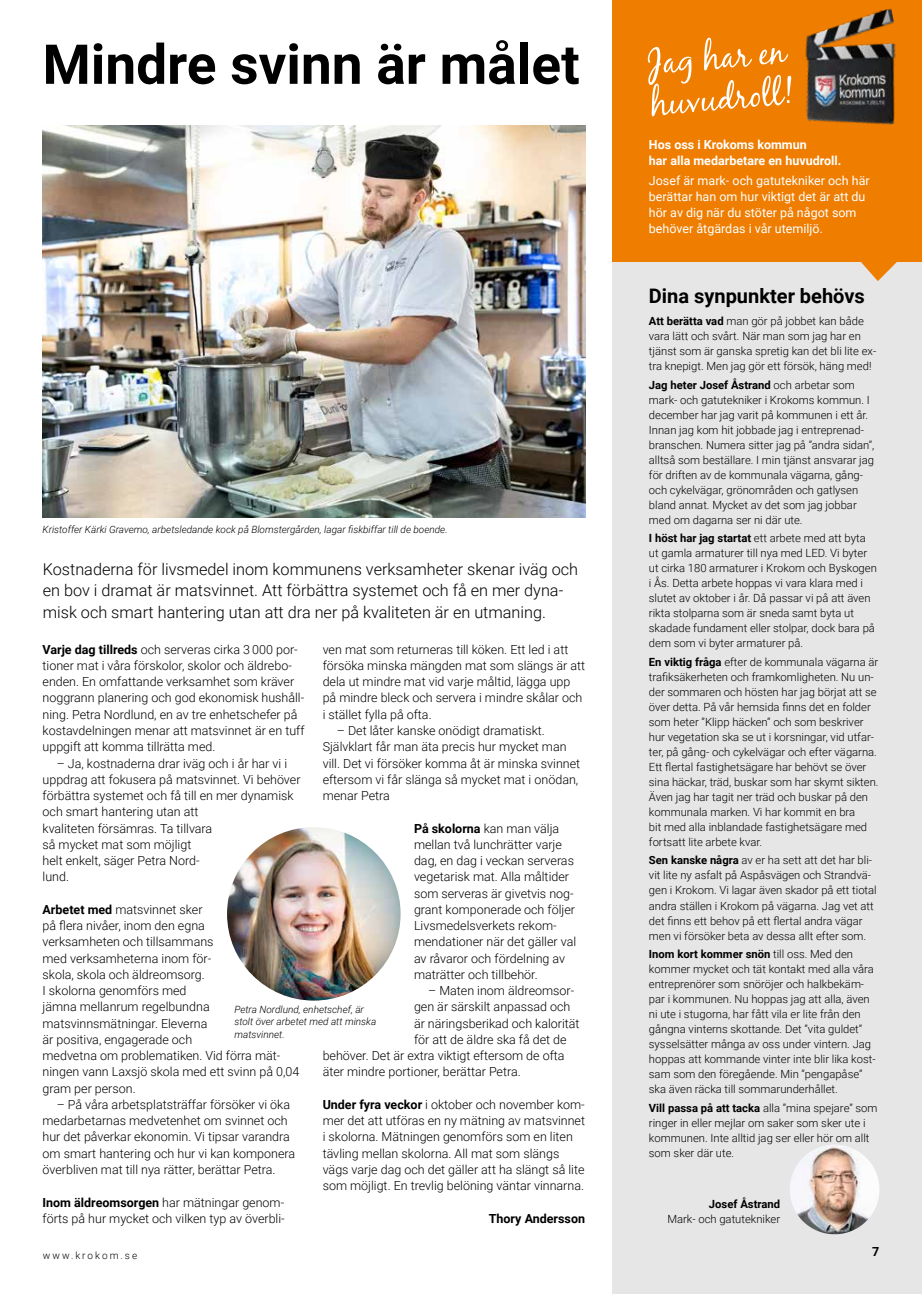
<style>
.page{position:relative;width:922px;height:1294px;background:#fff}
.page>*{position:absolute;margin:0;border:0;box-sizing:border-box;transform-origin:0 0}
.t1{font:700 55px "Roboto";color:#000}
.t2{font:700 20px "Roboto";color:#000}
.t3{font:300 16.25px/21.2px "Roboto";color:#000}
.t4{font:300 12.5px/16.2px "Roboto";color:#000}
.t5{font:12.5px/16.2px "Roboto";color:#fff}
.t6{font:700 12.5px/16.2px "Roboto";color:#fff}
.t7{font:700 12.5px "Roboto";color:#000}
.t8{font:300 11.25px/15px "Roboto";color:#000}
.t9{font:700 11.25px "Roboto";color:#000}
.t10{font:italic 300 10px/12.5px "Roboto";color:#000}
.t11{font:300 10px "Roboto";letter-spacing:.2em;color:#000}
.s1{font-weight:700}
</style>
<div class="page">
<div style="left:612px;top:0;width:309px;height:1293px;background:#e6e6e6"></div>
<img style="left:43px;top:125px;width:542px;height:392px">
<img style="left:789px;top:1144px;width:90px;height:90px;border-radius:44px">
<img style="left:227px;top:827px;width:173px;height:173px;border-radius:87px">
<div style="left:612px;top:0;width:309px;height:261px;background:#ef7d00"></div>
<svg style="left:647px;top:38px;width:142px;height:78px"></svg>
<img style="left:789px;top:9px;width:107px;height:116px">
<svg style="left:852px;top:261px;width:53px;height:20px"></svg>
<h1 class="t1" style="left:43px;top:26px;width:538px">Mindre svinn är målet</h1>
<p class="t10" style="left:43px;top:523px;width:406px">Kristoffer Kärki Gravemo, arbetsledande kock på Blomstergården, lagar fiskbiffar till de boende.</p>
<h3 class="t3" style="left:43px;top:558px;width:537px">Kostnaderna för livsmedel inom kommunens verksamheter skenar iväg och en bov i dramat är matsvinnet. Att förbättra systemet och få en mer dyna&shy;misk och smart hantering utan att dra ner på kvaliteten är en utmaning.</h3>
<p class="t4" style="left:322px;top:640px;width:264px">ven mat som returneras till köken. Ett led i att försöka minska mängden mat som slängs är att dela ut mindre mat vid varje måltid, lägga upp på mindre bleck och servera i mindre skålar och i stället fylla på ofta.</p>
<p class="t4" style="left:322px;top:722px;width:259px;text-indent:14px">– Det låter kanske onödigt dramatiskt.<br>Självklart får man äta precis hur mycket man vill. Det vi försöker komma åt är minska svinnet eftersom vi får slänga så mycket mat i onödan, menar Petra</p>
<p class="t4" style="left:414px;top:819px;width:164px"><span class="s1">På skolorna</span> kan man välja mellan två lunchrätter varje dag, en dag i veckan serveras vegetarisk mat. Alla måltider som serveras är givetvis nog&shy;grant komponerade och följer<br>Livsmedelsverkets rekom&shy;mendationer när det gäller val av råvaror och fördelning av maträtter och tillbehör.</p>
<p class="t4" style="left:428px;top:982px;width:148px">– Maten inom äldreomsor-</p>
<p class="t4" style="left:414px;top:998px;width:158px">gen är särskilt anpassad och</p>
<p class="t4" style="left:414px;top:1014px;width:167px">är näringsberikad och kalorität</p>
<p class="t4" style="left:414px;top:1030px;width:154px">för att de äldre ska få det de</p>
<p class="t4" style="left:322px;top:1047px;width:243px">behöver. Det är extra viktigt eftersom de ofta</p>
<p class="t4" style="left:322px;top:1063px;width:199px">äter mindre portioner, berättar Petra.</p>
<p class="t4" style="left:322px;top:1095px;width:264px"><span class="s1">Under fyra veckor</span> i oktober och november kom&shy;mer det att utföras en ny mätning av matsvinnet i skolorna. Mätningen genomförs som en liten tävling mellan skolorna. All mat som slängs vägs varje dag och det gäller att ha slängt så lite som möjligt. En trevlig belöning väntar vinnarna.</p>
<p class="t7" style="left:488px;top:1209px;width:98px">Thory Andersson</p>
<p class="t4" style="left:43px;top:640px;width:263px"><span class="s1">Varje dag tillreds</span> och serveras cirka 3 000 por&shy;tioner mat i våra förskolor, skolor och äldrebo&shy;enden. En omfattande verksamhet som kräver noggrann planering och god ekonomisk hushåll&shy;ning. Petra Nordlund, en av tre enhetschefer på kostavdelningen menar att matsvinnet är en tuff uppgift att komma tillrätta med.</p>
<p class="t4" style="left:43px;top:754px;width:259px;text-indent:14px">– Ja, kostnaderna drar iväg och i år har vi i uppdrag att fokusera på matsvinnet. Vi behöver förbättra systemet och få till en mer dynamisk och smart hantering utan att<br>kvaliteten försämras. Ta tillvara<br>så mycket mat som möjligt<br>helt enkelt, säger Petra Nord-<br>lund.</p>
<p class="t4" style="left:43px;top:900px;width:258px"><span class="s1">Arbetet med</span> matsvinnet sker<br>på flera nivåer, inom den egna<br>verksamheten och tillsammans<br>med verksamheterna inom för-<br>skola, skola och äldreomsorg.<br>I skolorna genomförs med<br>jämna mellanrum regelbundna matsvinnsmätningar. Eleverna<br>är positiva, engagerade och<br>medvetna om problematiken. Vid förra mät&shy;ningen vann Laxsjö skola med ett svinn på 0,04 gram per person.</p>
<p class="t4" style="left:43px;top:1095px;width:254px;text-indent:14px">– På våra arbetsplatsträffar försöker vi öka medarbetarnas medvetenhet om svinnet och hur det påverkar ekonomin. Vi tipsar varandra om smart hantering och hur vi kan komponera överbliven mat till nya rätter, berättar Petra.</p>
<p class="t4" style="left:43px;top:1193px;width:244px"><span class="s1">Inom äldreomsorgen</span> har mätningar genom&shy;förts på hur mycket och vilken typ av överbli-</p>
<p class="t10" style="left:234px;top:1002px;width:143px">Petra Nordlund, enhetschef, är stolt över arbetet med att minska matsvinnet.</p>
<p class="t6" style="left:648px;top:135px;width:194px">Hos oss i Krokoms kommun<br>har alla medarbetare en huvudroll.</p>
<p class="t5" style="left:648px;top:171px;width:222px">Josef är mark- och gatutekniker och här berättar han om hur viktigt det är att du hör av dig när du stöter på något som behöver åtgärdas i vår utemiljö.</p>
<h2 class="t2" style="left:648px;top:282px;width:217px">Dina synpunkter behövs</h2>
<p class="t8" style="left:648px;top:313px;width:229px"><span class="s1">Att berätta vad</span> man gör på jobbet kan både vara lätt och svårt. När man som jag har en tjänst som är ganska spretig kan det bli lite ex&shy;tra knepigt. Men jag gör ett försök, häng med!</p>
<p class="t8" style="left:648px;top:377px;width:227px"><span class="s1">Jag heter Josef Åstrand</span> och arbetar som mark- och gatutekniker i Krokoms kommun. I december har jag varit på kommunen i ett år.<br>Innan jag kom hit jobbade jag i entreprenad&shy;branschen. Numera sitter jag på ”andra sidan”, alltså som beställare. I min tjänst ansvarar jag för driften av de kommunala vägarna, gång&shy;och cykelvägar, grönområden och gatlysen bland annat. Mycket av det som jag jobbar med om dagarna ser ni där ute.</p>
<p class="t8" style="left:648px;top:530px;width:229px"><span class="s1">I höst har jag startat</span> ett arbete med att byta ut gamla armaturer till nya med LED. Vi byter ut cirka 180 armaturer i Krokom och Byskogen i Ås. Detta arbete hoppas vi vara klara med i slutet av oktober i år. Då passar vi på att även rikta stolparna som är sneda samt byta ut skadade fundament eller stolpar, dock bara på dem som vi byter armaturer på.</p>
<p class="t8" style="left:648px;top:654px;width:231px"><span class="s1">En viktig fråga</span> efter de kommunala vägarna är trafiksäkerheten och framkomligheten. Nu un&shy;der sommaren och hösten har jag börjat att se över detta. På vår hemsida finns det en folder som heter ”Klipp häcken” och som beskriver hur vegetation ska se ut i korsningar, vid utfar&shy;ter, på gång- och cykelvägar och efter vägarna.<br>Ett flertal fastighetsägare har behövt se över sina häckar, träd, buskar som har skymt sikten.<br>Även jag har tagit ner träd och buskar på den kommunala marken. Vi har kommit en bra<br>bit med alla inblandade fastighetsägare med fortsatt lite arbete kvar.</p>
<p class="t8" style="left:648px;top:852px;width:229px"><span class="s1">Sen kanske några</span> av er ha sett att det har bli&shy;vit lite ny asfalt på Aspåsvägen och Strandvä&shy;gen i Krokom. Vi lagar även skador på ett tiotal andra ställen i Krokom på vägarna. Jag vet att det finns ett behov på ett flertal andra vägar men vi försöker beta av dessa allt efter som.</p>
<p class="t8" style="left:648px;top:946px;width:228px"><span class="s1">Inom kort kommer snön</span> till oss. Med den kommer mycket och tät kontakt med alla våra entreprenörer som snöröjer och halkbekäm&shy;par i kommunen. Nu hoppas jag att alla, även ni ute i stugorna, har fått vila er lite från den gångna vinterns skottande. Det ”vita guldet” sysselsätter många av oss under vintern. Jag hoppas att kommande vinter inte blir lika kost&shy;sam som den föregående. Min ”pengapåse” ska även räcka till sommarunderhållet.</p>
<p class="t8" style="left:648px;top:1099px;width:230px"><span class="s1">Vill passa på att tacka</span> alla ”mina spejare” som ringer in eller mejlar om saker som sker ute i kommunen. Inte alltid jag ser eller hör om allt som sker där ute.</p>
<p class="t9" style="left:708px;top:1195px;width:73px">Josef Åstrand</p>
<p class="t8" style="left:667px;top:1210px;width:114px">Mark- och gatutekniker</p>
<p class="t11" style="left:43px;top:1247px;width:96px">www.krokom.se</p>
<p class="t7" style="left:872px;top:1243px;width:9px">7</p>
</div>
